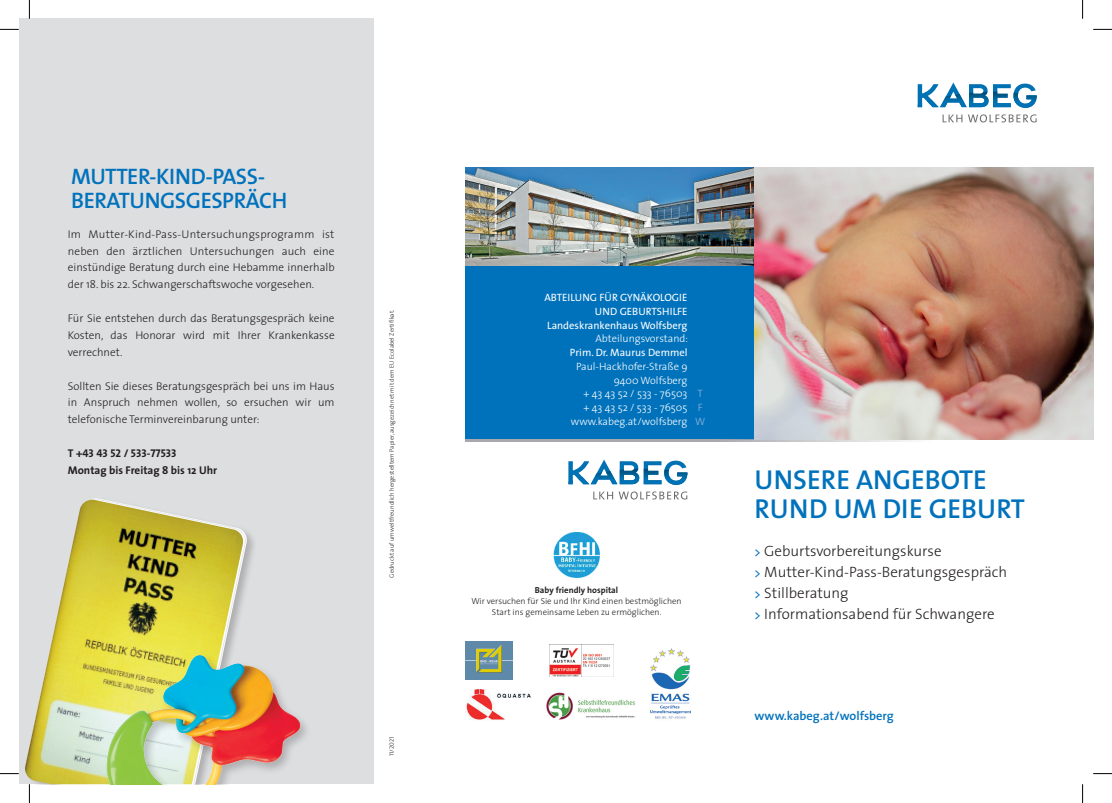
<style>
.page{position:relative;width:1112px;height:803px;background:#fff}
.page>*{position:absolute;margin:0;border:0;box-sizing:border-box;transform-origin:0 0}
.t1{font:600 27.5px/28.8px "The Sans";color:#0072bc}
.t2{font:600 22.5px/23.8px "The Sans";letter-spacing:-.02em;color:#0072bc}
.t3{font:300 15px/21.2px "The Sans";color:#231f20}
.t4{font:600 12.5px "The Sans";color:#0072bc}
.t5{font:300 11.25px/16.9px "The Sans";color:#231f20;text-align:justify}
.t6{font:700 11.25px "The Sans";color:#231f20}
.t7{font:11.25px "The Sans Bold Caps";color:#231f20}
.t8{font:300 10.62px/13.8px "The Sans";color:#fff;text-align:right}
.t9{font:10.62px/13.8px "The Sans";color:#fff;text-align:right}
.t10{font:300 10.62px/13.8px "The Sans";color:#95b5de}
.t11{font:300 8.75px/11.2px "The Sans";color:#231f20;text-align:center}
.t12{font:700 8.75px "The Sans";color:#231f20}
.t13{font:300 6.25px "The Sans";color:#231f20}
.t14{font:6.25px "The Sans Light Caps";color:#231f20}
.s1{font-family:"The Sans";font-weight:700}
.s2{font-weight:400;font-size:12.5px;color:#0072bc}
</style>
<div class="page">
<div style="left:19px;top:19px;width:354px;height:765px;background:#dddee0"></div>
<div style="left:465px;top:265px;width:289px;height:175px;background:#0072bc"></div>
<img style="left:465px;top:168px;width:289px;height:97px">
<hr style="left:465px;top:440px;width:465px;height:2px;background:#a8a9ad">
<svg style="left:917px;top:83px;width:119px;height:25px"></svg>
<svg style="left:942px;top:114px;width:94px;height:8px"></svg>
<svg style="left:568px;top:460px;width:119px;height:25px"></svg>
<svg style="left:593px;top:491px;width:94px;height:8px"></svg>
<img style="left:650px;top:648px;width:40px;height:71px">
<img style="left:553px;top:532px;width:46px;height:45px">
<img style="left:546px;top:692px;width:89px;height:28px">
<img style="left:549px;top:644px;width:64px;height:32px">
<img style="left:465px;top:689px;width:66px;height:31px">
<img style="left:465px;top:641px;width:47px;height:38px">
<div style="left:27px;top:496px;width:230px;height:288px;background:#231f20;opacity:.25"></div>
<img style="left:25px;top:500px;width:219px;height:284px">
<img style="left:89px;top:648px;width:218px;height:136px">
<img style="left:754px;top:168px;width:338px;height:272px">
<svg style="left:0;top:29px;width:19px;height:1px"></svg>
<svg style="left:1093px;top:29px;width:18px;height:1px"></svg>
<svg style="left:0;top:773px;width:19px;height:1px"></svg>
<svg style="left:1093px;top:773px;width:18px;height:1px"></svg>
<svg style="left:29px;top:0;width:1px;height:19px"></svg>
<svg style="left:29px;top:784px;width:1px;height:19px"></svg>
<svg style="left:1082px;top:0;width:1px;height:19px"></svg>
<svg style="left:1082px;top:784px;width:1px;height:19px"></svg>
<h2 class="t2" style="left:71px;top:164px;width:217px">MUTTER-KIND-PASS-<br>BERATUNGSGESPRÄCH</h2>
<p class="t5" style="left:68px;top:225px;width:268px">Im Mutter-Kind-Pass-Untersuchungsprogramm ist neben den ärztlichen Untersuchungen auch eine einstündige Beratung durch eine Hebamme innerhalb der 18. bis 22. Schwangerschaftswoche vorgesehen.</p>
<p class="t5" style="left:68px;top:309px;width:268px">Für Sie entstehen durch das Beratungsgespräch keine Kosten, das Honorar wird mit Ihrer Krankenkasse verrechnet.</p>
<p class="t5" style="left:68px;top:377px;width:268px">Sollten Sie dieses Beratungsgespräch bei uns im Haus in Anspruch nehmen wollen, so ersuchen wir um telefonische Terminvereinbarung unter:</p>
<p class="t7" style="left:68px;top:444px;width:110px"><span class="s1">T</span> +43 43 52 / 533-77533</p>
<p class="t6" style="left:68px;top:461px;width:151px">Montag bis Freitag 8 bis 12 Uhr</p>
<p class="t13" style="left:386px;top:578px;width:270px;rotate:-90deg">Gedruckt auf umweltfreundlich hergestelltem Papier, ausgezeichnet mit dem EU Ecolabel Zertifikat.</p>
<p class="t14" style="left:386px;top:756px;width:21px;rotate:-90deg">11/2021</p>
<p class="t9" style="left:544px;top:290px;width:144px">ABTEILUNG FÜR GYNÄKOLOGIE<br>UND GEBURTSHILFE<br>Landeskrankenhaus Wolfsberg</p>
<p class="t8" style="left:595px;top:332px;width:94px">Abteilungsvorstand:</p>
<p class="t9" style="left:569px;top:345px;width:119px">Prim. Dr. Maurus Demmel</p>
<p class="t8" style="left:570px;top:359px;width:118px">Paul-Hackhofer-Straße 9<br>9400 Wolfsberg<br>+ 43 43 52 / 533 - 76503<br>+ 43 43 52 / 533 - 76505 www.kabeg.at/wolfsberg</p>
<p class="t10" style="left:695px;top:387px;width:12px">T<br>F<br>W</p>
<p class="t12" style="left:534px;top:582px;width:85px">Baby friendly hospital</p>
<p class="t11" style="left:471px;top:595px;width:211px">Wir versuchen für Sie und Ihr Kind einen bestmöglichen<br>Start ins gemeinsame Leben zu ermöglichen.</p>
<h1 class="t1" style="left:754px;top:465px;width:272px">UNSERE ANGEBOTE<br>RUND UM DIE GEBURT</h1>
<h3 class="t3" style="left:754px;top:539px;width:254px"><span class="s2">&gt;</span> Geburtsvorbereitungskurse<br><span class="s2">&gt;</span> Mutter-Kind-Pass-Beratungsgespräch <span class="s2">&gt;</span> Stillberatung<br><span class="s2">&gt;</span> Informationsabend für Schwangere</h3>
<p class="t4" style="left:754px;top:706px;width:141px">www.kabeg.at/wolfsberg</p>
</div>
